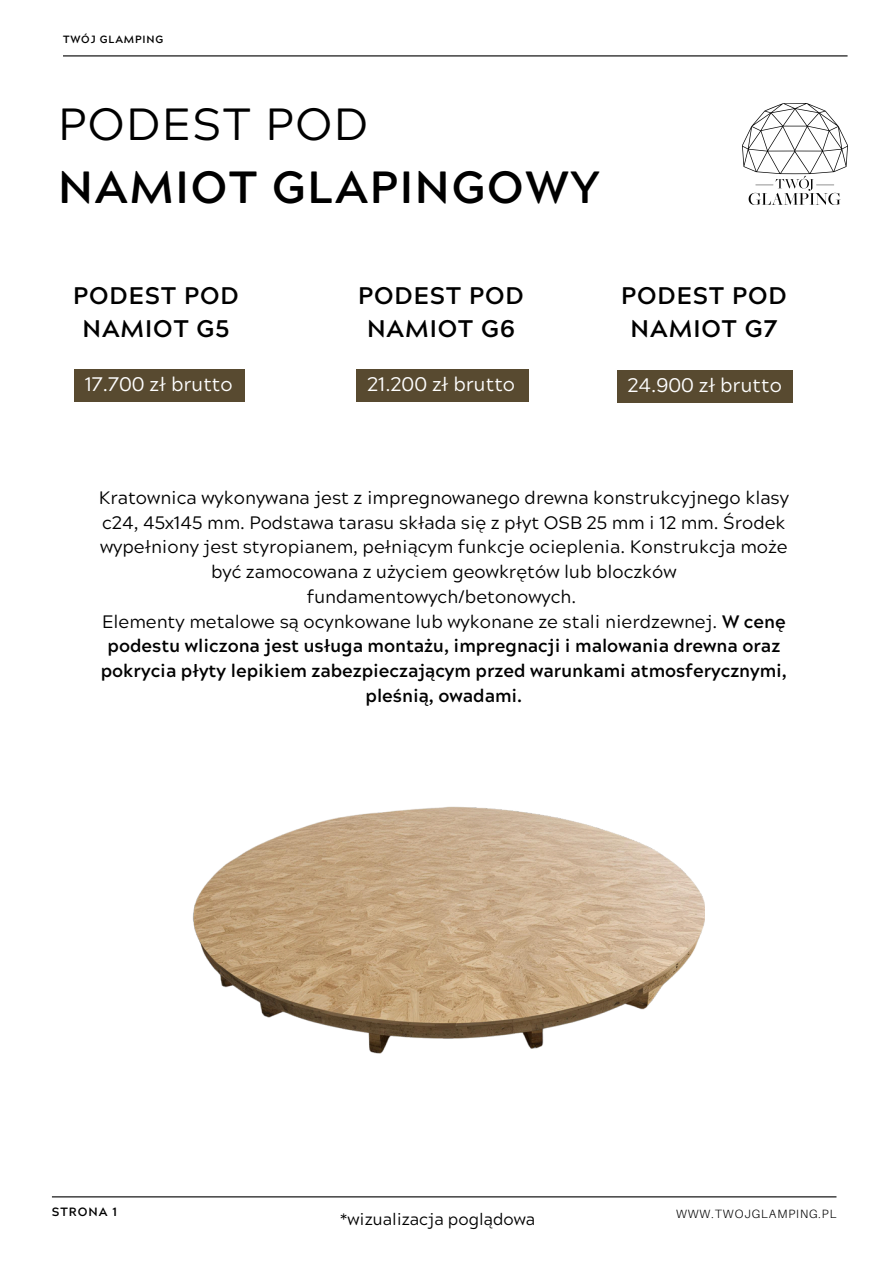
<style>
.page{position:relative;width:894px;height:1264px;background:#fff}
.page>*{position:absolute;margin:0;border:0;box-sizing:border-box;transform-origin:0 0}
.t1{font:700 45px/63px "Acherus Grotesque";letter-spacing:.04em;color:#000}
.t2{font:700 24px/32.7px "Acherus Grotesque";letter-spacing:.04em;color:#000;text-align:center}
.t3{font:19.5px "Acherus Grotesque";color:#fff}
.t4{font:18px/24.8px "Acherus Grotesque";color:#000;text-align:center}
.t5{font:16.5px "Acherus Grotesque";color:#000}
.t6{font:300 12px "Aileron";letter-spacing:.08em;color:#000}
.t7{font:700 12px "Acherus Grotesque";letter-spacing:.08em;color:#000}
.t8{font:700 10.5px "Acherus Grotesque";letter-spacing:.08em;color:#000}
.s1{font-weight:400}
.s2{font-weight:700}
</style>
<div class="page">
<hr style="left:63px;top:55px;width:784px;height:1px;background:#000">
<hr style="left:52px;top:1196px;width:784px;height:1px;background:#000">
<div style="left:74px;top:369px;width:171px;height:32px;background:#584a30"></div>
<div style="left:357px;top:368px;width:172px;height:33px;background:#584a30"></div>
<div style="left:616px;top:370px;width:176px;height:32px;background:#584a30"></div>
<img style="left:742px;top:104px;width:105px;height:101px">
<img style="left:192px;top:806px;width:512px;height:248px">
<h2 class="t8" style="left:63px;top:35px;width:102px">TWÓJ GLAMPING</h2>
<h3 class="t1" style="left:58px;top:98px;width:543px"><span class="s1">PODEST POD<br></span>NAMIOT GLAPINGOWY</h3>
<h2 class="t2" style="left:73px;top:282px;width:167px">PODEST POD<br>NAMIOT G5</h2>
<h3 class="t2" style="left:358px;top:282px;width:167px">PODEST POD<br>NAMIOT G6</h3>
<h3 class="t2" style="left:621px;top:282px;width:167px">PODEST POD<br>NAMIOT G7</h3>
<p class="t3" style="left:85px;top:376px;width:149px">17.700 zł brutto</p>
<h1 class="t3" style="left:367px;top:376px;width:149px">21.200 zł brutto</h1>
<p class="t3" style="left:627px;top:377px;width:156px">24.900 zł brutto</p>
<p class="t4" style="left:99px;top:487px;width:691px">Kratownica wykonywana jest z impregnowanego drewna konstrukcyjnego klasy c24, 45x145 mm. Podstawa tarasu składa się z płyt OSB 25 mm i 12 mm. Środek wypełniony jest styropianem, pełniącym funkcje ocieplenia. Konstrukcja może być zamocowana z użyciem geowkrętów lub bloczków fundamentowych/betonowych.<br>Elementy metalowe są ocynkowane lub wykonane ze stali nierdzewnej. <span class="s2">W cenę podestu wliczona jest usługa montażu, impregnacji i malowania drewna oraz pokrycia płyty lepikiem zabezpieczającym przed warunkami atmosferycznymi, pleśnią, owadami.</span></p>
<h2 class="t7" style="left:52px;top:1207px;width:67px">STRONA 1</h2>
<h3 class="t6" style="left:675px;top:1206px;width:162px">WWW.TWOJGLAMPING.PL</h3>
<h3 class="t5" style="left:340px;top:1212px;width:196px">*wizualizacja poglądowa</h3>
</div>
